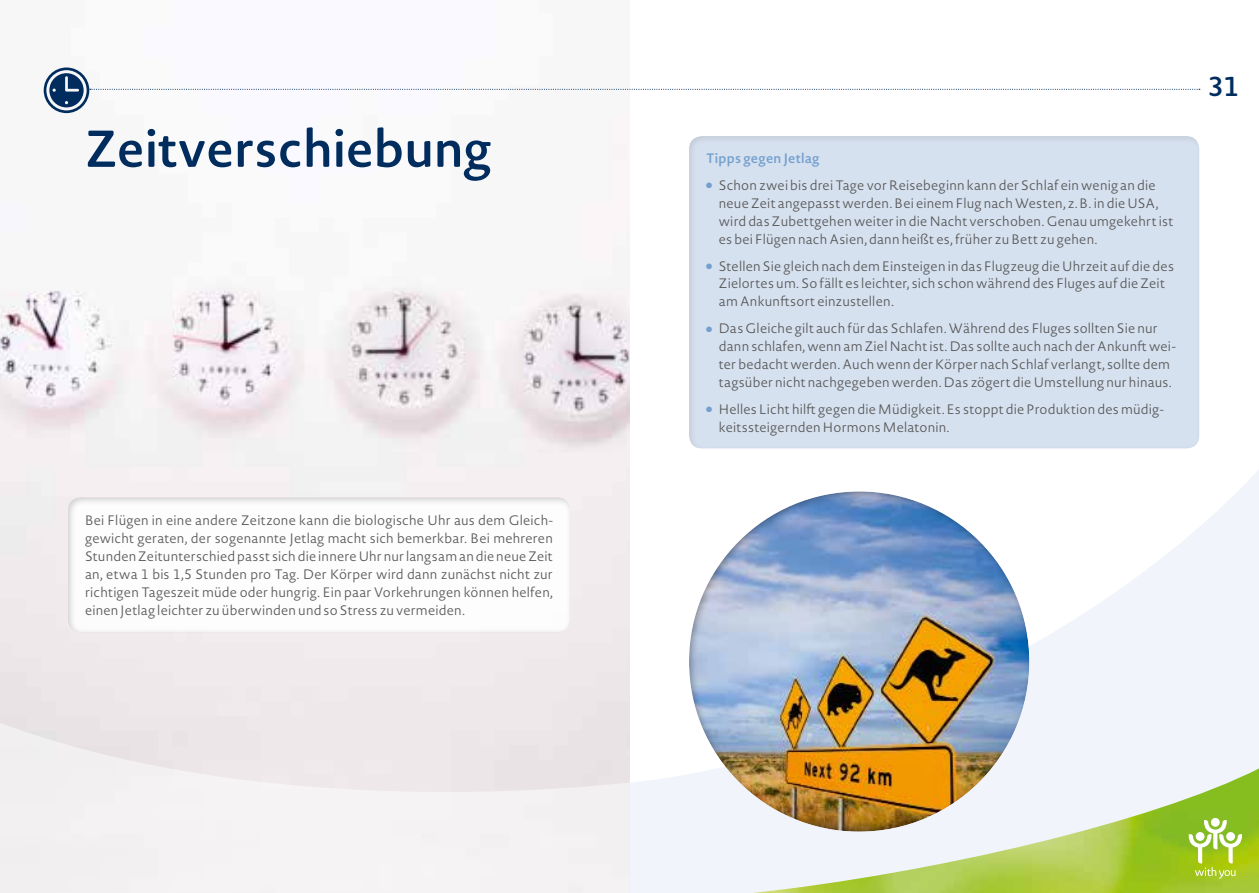
<style>
.page{position:relative;width:1259px;height:893px;background:#fff}
.page>*{position:absolute;margin:0;border:0;box-sizing:border-box;transform-origin:0 0}
.t1{font:600 51px "Novel Sans Rd Pro";color:#002c5e}
.t2{font:600 27px "Novel Sans Rd Pro";color:#002c5e}
.t3{font:300 13.5px/18px "Novel Sans Rd Pro";letter-spacing:.01em;color:#565655}
.t4{font:600 13.5px "Novel Sans Rd Pro";letter-spacing:.015em;color:#74a0ce}
.s1{font-weight:600;font-size:7.5px;color:#74a0ce}
</style>
<div class="page">
<img style="left:0;top:67px;width:629px;height:651px">
<svg style="left:0;top:718px;width:629px;height:175px;fill:#f3f0f1"></svg>
<svg style="left:629px;top:455px;width:630px;height:438px;fill:#f1f5fb"></svg>
<img style="left:752px;top:768px;width:507px;height:125px">
<svg style="left:1188px;top:818px;width:54px;height:61px"></svg>
<div style="left:67px;top:496px;width:504px;height:137px;background:#fdfdfd"></div>
<svg style="left:44px;top:68px;width:1156px;height:45px"></svg>
<div style="left:687px;top:489px;width:344px;height:344px;background:#000;opacity:.35"></div>
<div style="left:689px;top:135px;width:512px;height:314px;background:#d6e1f0"></div>
<h1 class="t1" style="left:85px;top:112px;width:408px">Zeitverschiebung</h1>
<p class="t3" style="left:85px;top:511px;width:469px;text-align:justify">Bei Flügen in eine andere Zeitzone kann die biologische Uhr aus dem Gleich&shy;gewicht geraten, der sogenannte Jetlag macht sich bemerkbar. Bei mehreren Stunden Zeitunterschied passt sich die innere Uhr nur langsam an die neue Zeit an, etwa 1 bis 1,5 Stunden pro Tag. Der Körper wird dann zunächst nicht zur richtigen Tageszeit müde oder hungrig. Ein paar Vorkehrungen können helfen, einen Jetlag leichter zu überwinden und so Stress zu vermeiden.</p>
<p class="t4" style="left:706px;top:149px;width:115px">Tipps gegen Jetlag</p>
<p class="t3" style="left:719px;top:176px;width:456px;text-indent:-13px"><span class="s1">●</span> Schon zwei bis drei Tage vor Reisebeginn kann der Schlaf ein wenig an die neue Zeit angepasst werden. Bei einem Flug nach Westen, z.B. in die USA, wird das Zubettgehen weiter in die Nacht verschoben. Genau umgekehrt ist es bei Flügen nach Asien, dann heißt es, früher zu Bett zu gehen.</p>
<p class="t3" style="left:719px;top:257px;width:457px;text-indent:-13px"><span class="s1">●</span> Stellen Sie gleich nach dem Einsteigen in das Flugzeug die Uhrzeit auf die des<br>Zielortes um. So fällt es leichter, sich schon während des Fluges auf die Zeit am Ankunftsort einzustellen.</p>
<p class="t3" style="left:719px;top:319px;width:458px;text-indent:-13px"><span class="s1">●</span> Das Gleiche gilt auch für das Schlafen. Während des Fluges sollten Sie nur dann schlafen, wenn am Ziel Nacht ist. Das sollte auch nach der Ankunft wei&shy;ter bedacht werden. Auch wenn der Körper nach Schlaf verlangt, sollte dem tagsüber nicht nachgegeben werden. Das zögert die Umstellung nur hinaus.</p>
<p class="t3" style="left:719px;top:400px;width:446px;text-indent:-13px"><span class="s1">●</span> Helles Licht hilft gegen die Müdigkeit. Es stoppt die Produktion des müdig&shy;keitssteigernden Hormons Melatonin.</p>
<h2 class="t2" style="left:1208px;top:66px;width:33px">31</h2>
</div>
